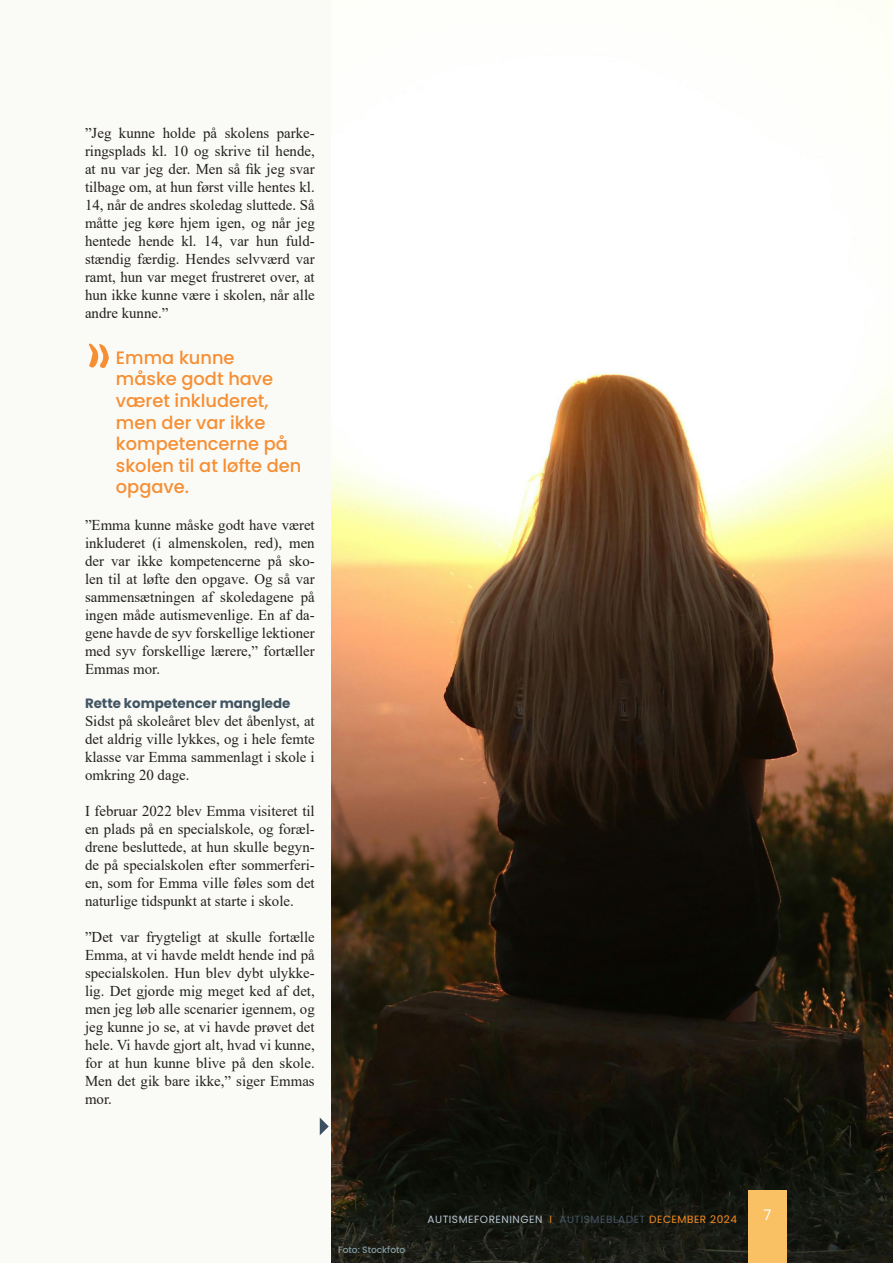
<style>
.page{position:relative;width:893px;height:1263px;background:#fafaf6}
.page>*{position:absolute;margin:0;border:0;box-sizing:border-box;transform-origin:0 0}
.t1{font:64.05px "Mansalva";color:#f68f34}
.t2{font:500 18px/21.6px "Poppins";color:#f68f34}
.t3{font:15px/18px "Times New Roman";color:#231f20;text-align:justify}
.t4{font:14.55px "Poppins";color:#fff}
.t5{font:700 13.5px "Poppins";color:#425563}
.t6{font:10.5px "Poppins";letter-spacing:.05em;color:#b7c6d2}
.t7{font:500 9.15px "Poppins";color:#849ea4}
.s1{color:#f68b1f}
.s2{color:#425563}
</style>
<div class="page">
<img style="left:332px;top:373px;width:561px;height:890px">
<svg style="left:320px;top:1118px;width:9px;height:17px"></svg>
<div style="left:748px;top:1191px;width:39px;height:72px;background:#f9c164"></div>
<p class="t3" style="left:85px;top:123px;width:231px">”Jeg kunne holde på skolens parke&shy;ringsplads kl. 10 og skrive til hende, at nu var jeg der. Men så fik jeg svar tilbage om, at hun først ville hentes kl.<br>14, når de andres skoledag sluttede. Så måtte jeg køre hjem igen, og når jeg hentede hende kl. 14, var hun fuld&shy;stændig færdig. Hendes selvværd var ramt, hun var meget frustreret over, at hun ikke kunne være i skolen, når alle andre kunne.”</p>
<p class="t1" style="left:85px;top:320px;width:29px">”</p>
<p class="t2" style="left:116px;top:347px;width:187px">Emma kunne<br>måske godt have været inkluderet, men der var ikke kompetencerne på skolen til at løfte den opgave.</p>
<p class="t3" style="left:85px;top:516px;width:231px">”Emma kunne måske godt have været inkluderet (i almenskolen, red), men der var ikke kompetencerne på sko&shy;len til at løfte den opgave. Og så var sammensætningen af skoledagene på ingen måde autismevenlige. En af da&shy;gene havde de syv forskellige lektioner med syv forskellige lærere,” fortæller Emmas mor.</p>
<p class="t5" style="left:85px;top:696px;width:207px">Rette kompetencer manglede</p>
<p class="t3" style="left:85px;top:712px;width:231px">Sidst på skoleåret blev det åbenlyst, at det aldrig ville lykkes, og i hele femte klasse var Emma sammenlagt i skole i omkring 20 dage.</p>
<p class="t3" style="left:85px;top:802px;width:231px">I februar 2022 blev Emma visiteret til en plads på en specialskole, og foræl&shy;drene besluttede, at hun skulle begyn&shy;de på specialskolen efter sommerferi&shy;en, som for Emma ville føles som det naturlige tidspunkt at starte i skole.</p>
<p class="t3" style="left:85px;top:928px;width:231px">”Det var frygteligt at skulle fortælle Emma, at vi havde meldt hende ind på specialskolen. Hun blev dybt ulykke&shy;lig. Det gjorde mig meget ked af det, men jeg løb alle scenarier igennem, og jeg kunne jo se, at vi havde prøvet det hele. Vi havde gjort alt, hvad vi kunne, for at hun kunne blive på den skole.<br>Men det gik bare ikke,” siger Emmas mor.</p>
<p class="t7" style="left:338px;top:1245px;width:69px">Foto: Stockfoto</p>
<p class="t6" style="left:427px;top:1213px;width:311px">AUTISMEFORENINGEN <span class="s1">I</span> <span class="s2">AUTISMEBLADET</span> <span class="s1">DECEMBER 2024</span></p>
<p class="t4" style="left:764px;top:1206px;width:9px">7</p>
</div>
